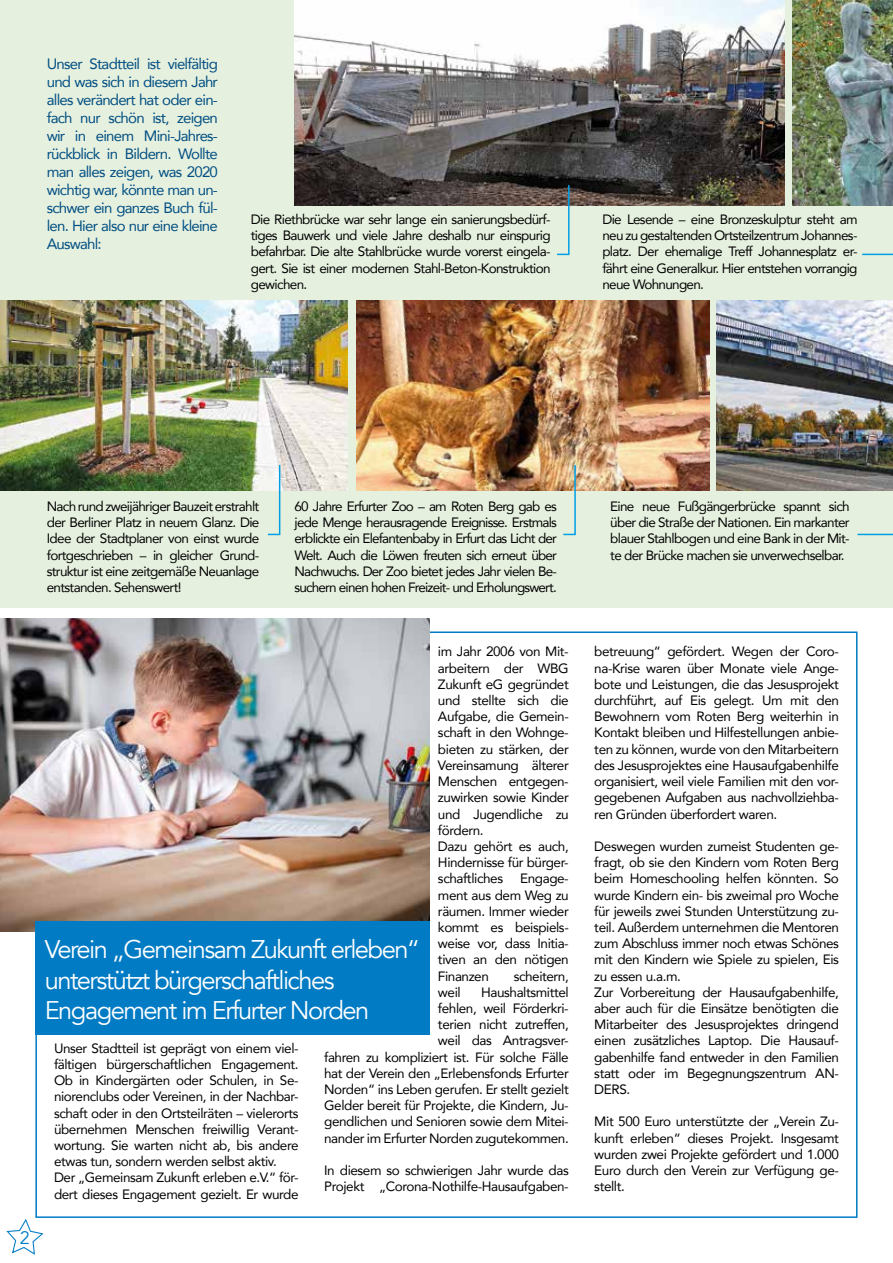
<style>
.page{position:relative;width:893px;height:1263px;background:#fff}
.page>*{position:absolute;margin:0;border:0;box-sizing:border-box;transform-origin:0 0}
.t1{font:25.5px/30.6px "Avenir";letter-spacing:-.06em;color:#fff}
.t2{font:18px "Avenir";color:#007bc4}
.t3{font:15px/18px "Avenir";letter-spacing:-.05em;color:#004e82;text-align:justify}
.t4{font:13.5px/16.2px "Avenir";letter-spacing:-.03em;color:#000;text-align:justify}
</style>
<div class="page">
<hr style="left:892px;top:619px;width:1px;height:644px;background:#dae7f7">
<img style="left:0;top:619px;width:429px;height:312px">
<div style="left:35px;top:922px;width:394px;height:113px;background:#007bc4"></div>
<svg style="left:6px;top:1219px;width:38px;height:36px"></svg>
<div style="left:0;top:0;width:893px;height:607px;background:#e6f0df"></div>
<img style="left:295px;top:0;width:490px;height:205px">
<img style="left:0;top:301px;width:348px;height:189px">
<img style="left:717px;top:301px;width:176px;height:189px">
<img style="left:356px;top:301px;width:353px;height:189px">
<img style="left:793px;top:0;width:100px;height:205px">
<svg style="left:556px;top:183px;width:14px;height:73px"></svg>
<svg style="left:861px;top:183px;width:32px;height:73px"></svg>
<svg style="left:266px;top:463px;width:15px;height:73px"></svg>
<svg style="left:562px;top:463px;width:15px;height:73px"></svg>
<svg style="left:856px;top:463px;width:37px;height:73px"></svg>
<p class="t3" style="left:47px;top:54px;width:173px">Unser Stadtteil ist vielfältig und was sich in diesem Jahr alles verändert hat oder ein&shy;fach nur schön ist, zeigen wir in einem Mini-Jahres&shy;rückblick in Bildern. Wollte man alles zeigen, was 2020 wichtig war, könnte man un&shy;schwer ein ganzes Buch fül&shy;len. Hier also nur eine kleine Auswahl:</p>
<p class="t4" style="left:251px;top:211px;width:301px">Die Riethbrücke war sehr lange ein sanierungsbedürf&shy;tiges Bauwerk und viele Jahre deshalb nur einspurig befahrbar. Die alte Stahlbrücke wurde vorerst eingela&shy;gert. Sie ist einer modernen Stahl-Beton-Konstruktion gewichen.</p>
<p class="t4" style="left:602px;top:211px;width:257px">Die Lesende – eine Bronzeskulptur steht am neu zu gestaltenden Ortsteilzentrum Johannes&shy;platz. Der ehemalige Treff Johannesplatz er&shy;fährt eine Generalkur. Hier entstehen vorrangig neue Wohnungen.</p>
<p class="t4" style="left:295px;top:498px;width:264px">60 Jahre Erfurter Zoo – am Roten Berg gab es jede Menge herausragende Ereignisse. Erstmals erblickte ein Elefantenbaby in Erfurt das Licht der Welt. Auch die Löwen freuten sich erneut über Nachwuchs. Der Zoo bietet jedes Jahr vielen Be&shy;suchern einen hohen Freizeit- und Erholungswert.</p>
<p class="t4" style="left:47px;top:498px;width:214px">Nach rund zweijähriger Bauzeit erstrahlt der Berliner Platz in neuem Glanz. Die Idee der Stadtplaner von einst wurde fortgeschrieben – in gleicher Grund&shy;struktur ist eine zeitgemäße Neuanlage entstanden. Sehenswert!</p>
<p class="t4" style="left:610px;top:498px;width:241px">Eine neue Fußgängerbrücke spannt sich über die Straße der Nationen. Ein markanter blauer Stahlbogen und eine Bank in der Mit&shy;te der Brücke machen sie unverwechselbar.</p>
<h2 class="t2" style="left:20px;top:1227px;width:12px">2</h2>
<p class="t4" style="left:438px;top:643px;width:132px;text-align:left">im Jahr 2006 von Mit&shy;arbeitern der WBG<br>Zukunft eG gegründet und stellte sich die<br>Aufgabe, die Gemein&shy;schaft in den Wohnge&shy;bieten zu stärken, der<br>Vereinsamung älterer<br>Menschen entgegen&shy;zuwirken sowie Kinder und Jugendliche zu fördern.<br>Dazu gehört es auch,<br>Hindernisse für bürger&shy;schaftliches</p>
<p class="t4" style="left:438px;top:870px;width:132px;text-indent:82px">Engage&shy;ment aus dem Weg zu räumen. Immer wieder kommt es beispiels&shy;weise vor, dass Initia&shy;tiven an den nötigen Finanzen</p>
<h1 class="t1" style="left:45px;top:934px;width:377px">Verein „Gemeinsam Zukunft erleben“ unterstützt bürgerschaftliches<br>Engagement im Erfurter Norden</h1>
<p class="t4" style="left:514px;top:967px;width:57px">scheitern,</p>
<p class="t4" style="left:324px;top:983px;width:246px;text-align:right">Haushaltsmittel<br>fehlen, weil Förderkri-<br>terien nicht zutreffen,<br>weil das Antragsver-<br>fahren zu kompliziert ist. Für solche Fälle hat der Verein den „Erlebensfonds Erfurter Norden“ ins Leben gerufen. Er stellt gezielt Gelder bereit für Projekte, die Kindern, Ju&shy;gendlichen und Senioren sowie dem Mitei&shy;nander im Erfurter Norden zugutekommen.</p>
<p class="t4" style="left:324px;top:1162px;width:246px">In diesem so schwierigen Jahr wurde das<br>Projekt „Corona-Nothilfe-Hausaufgaben-</p>
<p class="t4" style="left:438px;top:983px;width:24px">weil</p>
<p class="t4" style="left:54px;top:1039px;width:246px;text-align:left">Unser Stadtteil ist geprägt von einem viel&shy;fältigen bürgerschaftlichen Engagement.<br>Ob in Kindergärten oder Schulen, in Se&shy;niorenclubs oder Vereinen, in der Nachbar&shy;schaft oder in den Ortsteilräten – vielerorts übernehmen Menschen freiwillig Verant&shy;wortung. Sie warten nicht ab, bis andere etwas tun, sondern werden selbst aktiv.<br>Der „Gemeinsam Zukunft erleben e.V.“ för&shy;dert dieses Engagement gezielt. Er wurde</p>
<p class="t4" style="left:594px;top:643px;width:246px">betreuung“ gefördert. Wegen der Coro&shy;na-Krise waren über Monate viele Ange&shy;bote und Leistungen, die das Jesusprojekt durchführt, auf Eis gelegt. Um mit den Bewohnern vom Roten Berg weiterhin in Kontakt bleiben und Hilfestellungen anbie&shy;ten zu können, wurde von den Mitarbeitern des Jesusprojektes eine Hausaufgabenhilfe organisiert, weil viele Familien mit den vor&shy;gegebenen Aufgaben aus nachvollziehba&shy;ren Gründen überfordert waren.</p>
<p class="t4" style="left:594px;top:838px;width:246px;text-align:left">Deswegen wurden zumeist Studenten ge&shy;fragt, ob sie den Kindern vom Roten Berg beim Homeschooling helfen könnten. So wurde Kindern ein- bis zweimal pro Woche für jeweils zwei Stunden Unterstützung zu&shy;teil. Außerdem unternehmen die Mentoren zum Abschluss immer noch etwas Schönes mit den Kindern wie Spiele zu spielen, Eis zu essen u.a.m.<br>Zur Vorbereitung der Hausaufgabenhilfe, aber auch für die Einsätze benötigten die Mitarbeiter des Jesusprojektes dringend einen zusätzliches Laptop. Die Hausauf&shy;gabenhilfe fand entweder in den Familien statt oder im Begegnungszentrum AN-DERS.</p>
<p class="t4" style="left:594px;top:1113px;width:246px">Mit 500 Euro unterstützte der „Verein Zu&shy;kunft erleben“ dieses Projekt. Insgesamt wurden zwei Projekte gefördert und 1.000<br>Euro durch den Verein zur Verfügung ge&shy;stellt.</p>
</div>
